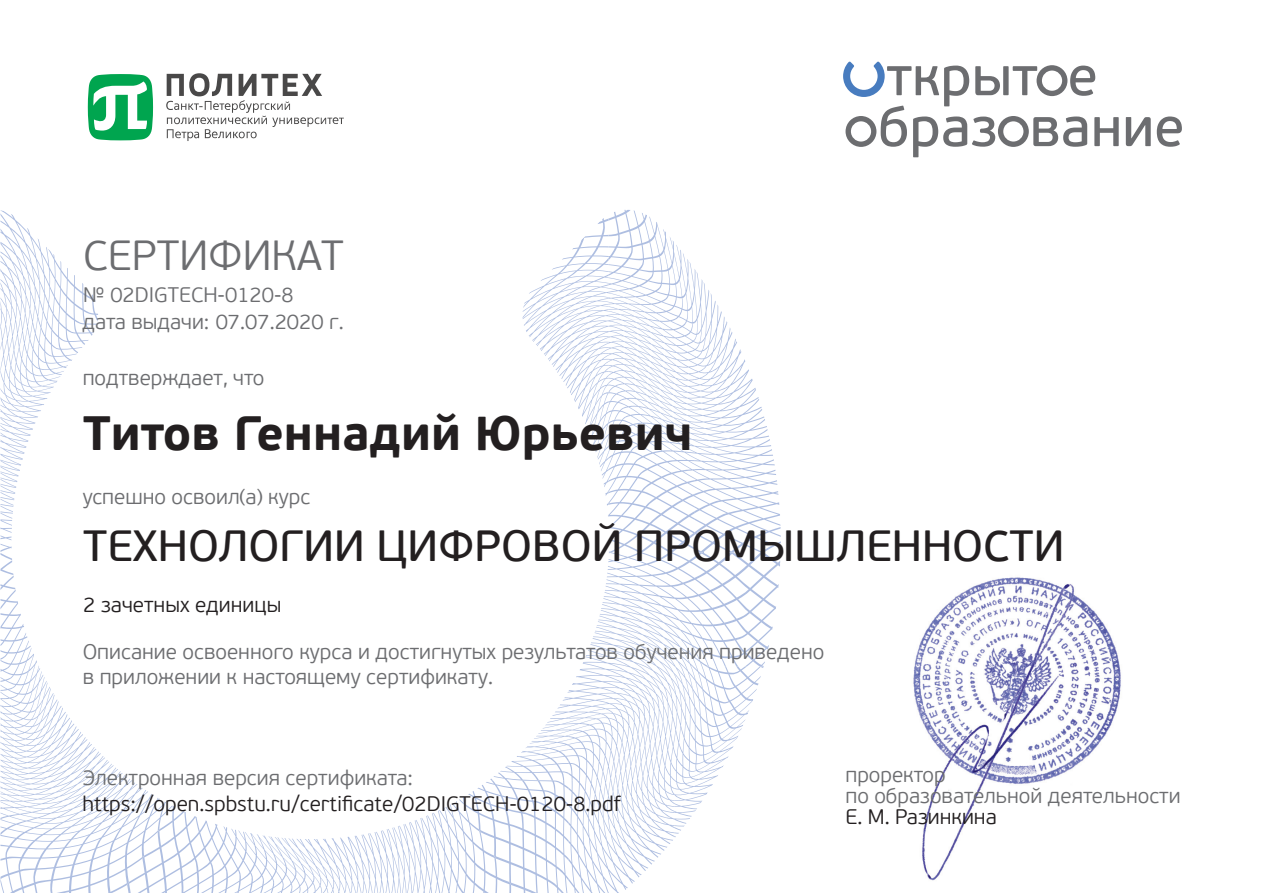
<style>
.page{position:relative;width:1263px;height:893px;background:#fff}
.page>*{position:absolute;margin:0;border:0;box-sizing:border-box;transform-origin:0 0}
.t1{font:700 48px "PF Beau Sans Pro";color:#231f20}
.t2{font:43.5px "PF Beau Sans Pro Bbook";color:#231f20}
.t3{font:300 42px "PF Beau Sans Pro";color:#6c6d70}
.t4{font:300 21px "PF Beau Sans Pro";color:#6c6d70}
.t5{font:300 21px "PF Beau Sans Pro";color:#231f20}
</style>
<div class="page">
<svg style="left:524px;top:210px;width:245px;height:342px"></svg>
<svg style="left:0;top:210px;width:98px;height:342px"></svg>
<svg style="left:0;top:553px;width:160px;height:340px"></svg>
<svg style="left:127px;top:799px;width:336px;height:94px"></svg>
<svg style="left:463px;top:552px;width:317px;height:341px"></svg>
<svg style="left:490px;top:666px;width:274px;height:227px"></svg>
<svg style="left:843px;top:62px;width:276px;height:95px"></svg>
<svg style="left:1126px;top:117px;width:25px;height:29px"></svg>
<svg style="left:1157px;top:116px;width:25px;height:31px"></svg>
<svg style="left:166px;top:73px;width:178px;height:68px"></svg>
<svg style="left:88px;top:74px;width:65px;height:66px"></svg>
<img style="left:913px;top:577px;width:208px;height:304px">
<p class="t3" style="left:83px;top:231px;width:262px">СЕРТИФИКАТ</p>
<p class="t4" style="left:83px;top:282px;width:212px">№ 02DIGTECH-0120-8</p>
<p class="t4" style="left:82px;top:310px;width:263px">дата выдачи: 07.07.2020 г.</p>
<p class="t4" style="left:83px;top:366px;width:183px">подтверждает, что</p>
<p class="t1" style="left:83px;top:403px;width:611px">Титов Геннадий Юрьевич</p>
<p class="t4" style="left:83px;top:485px;width:229px">успешно освоил(а) курс</p>
<p class="t2" style="left:83px;top:521px;width:983px">ТЕХНОЛОГИИ ЦИФРОВОЙ ПРОМЫШЛЕННОСТИ</p>
<p class="t5" style="left:83px;top:593px;width:199px">2 зачетных единицы</p>
<p class="t4" style="left:83px;top:639px;width:743px">Описание освоенного курса и достигнутых результатов обучения приведено</p>
<p class="t4" style="left:83px;top:665px;width:412px">в приложении к настоящему сертификату.</p>
<p class="t4" style="left:83px;top:766px;width:332px">Электронная версия сертификата:</p>
<p class="t5" style="left:82px;top:792px;width:540px">https://open.spbstu.ru/certificate/02DIGTECH-0120-8.pdf</p>
<p class="t4" style="left:845px;top:763px;width:102px">проректор</p>
<p class="t4" style="left:845px;top:784px;width:337px">по образовательной деятельности</p>
<p class="t5" style="left:845px;top:805px;width:153px">Е. М. Разинкина</p>
</div>
